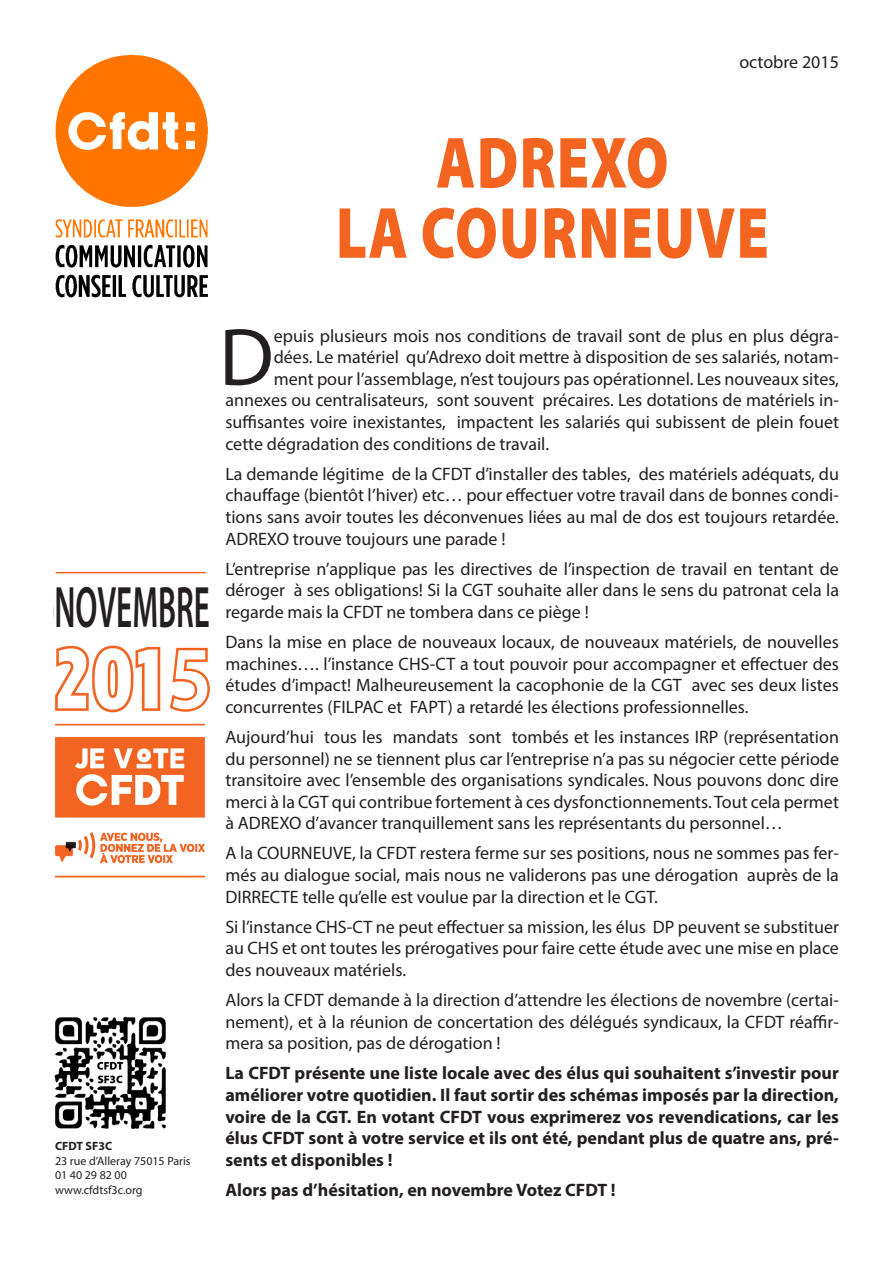
<style>
.page{position:relative;width:893px;height:1263px;background:#fff}
.page>*{position:absolute;margin:0;border:0;box-sizing:border-box;transform-origin:0 0}
.t1{font:82.05px "Myriad Pro";color:#231f20}
.t2{font:900 73.2px "Myriad Pro";letter-spacing:.02em;color:#f36421;scale:.8 1}
.t3{font:700 60.3px "Myriad Pro";color:#231f20;scale:.58 1}
.t4{font:600 58.8px "Myriad Pro";color:#231f20;scale:.53 1}
.t5{font:18px/21.6px "Myriad Pro";color:#231f20;text-align:justify}
.t6{font:700 18px/21.6px "Myriad Pro";color:#231f20;text-align:justify}
.t7{font:12px/14.4px "Myriad Pro";color:#231f20}
.s1{font-weight:700}
</style>
<div class="page">
<img style="left:55px;top:54px;width:153px;height:244px">
<img style="left:54px;top:1016px;width:112px;height:113px">
<img style="left:55px;top:645px;width:151px;height:233px">
<div style="left:164px;top:640px;width:42px;height:73px;background:#fff"></div>
<svg style="left:170px;top:647px;width:40px;height:65px"></svg>
<hr style="left:56px;top:572px;width:150px;height:1px;background:#f36421">
<p class="t5" style="left:739px;top:50px;width:101px">octobre 2015</p>
<p class="t2" style="left:436px;top:114px;width:292px">ADREXO</p>
<p class="t2" style="left:336px;top:184px;width:542px">LA COURNEUVE</p>
<p class="t4" style="left:55px;top:569px;width:295px">NOVEMBRE</p>
<p class="t3" style="left:53px;top:572px;width:260px">OCTOBRE</p>
<p class="t7" style="left:55px;top:1139px;width:137px"><span class="s1">CFDT SF3C<br></span>23 rue d’Alleray 75015 Paris<br>01 40 29 82 00 www.cfdtsf3c.org</p>
<p class="t1" style="left:219px;top:307px;width:56px">D</p>
<p class="t5" style="left:274px;top:324px;width:567px">epuis plusieurs mois nos conditions de travail sont de plus en plus dégra-</p>
<p class="t5" style="left:274px;top:346px;width:567px">dées. Le matériel qu’Adrexo doit mettre à disposition de ses salariés, notam-</p>
<p class="t5" style="left:274px;top:368px;width:567px">ment pour l’assemblage, n’est toujours pas opérationnel. Les nouveaux sites,</p>
<p class="t5" style="left:225px;top:389px;width:615px">annexes ou centralisateurs, sont souvent précaires. Les dotations de matériels in-</p>
<p class="t5" style="left:225px;top:411px;width:615px">suffisantes voire inexistantes, impactent les salariés qui subissent de plein fouet</p>
<p class="t5" style="left:225px;top:432px;width:325px">cette dégradation des conditions de travail.</p>
<p class="t5" style="left:225px;top:463px;width:615px">La demande légitime de la CFDT d’installer des tables, des matériels adéquats, du chauffage (bientôt l’hiver) etc… pour effectuer votre travail dans de bonnes condi&shy;tions sans avoir toutes les déconvenues liées au mal de dos est toujours retardée.<br>ADREXO trouve toujours une parade !</p>
<p class="t5" style="left:225px;top:558px;width:615px">L’entreprise n’applique pas les directives de l’inspection de travail en tentant de déroger à ses obligations! Si la CGT souhaite aller dans le sens du patronat cela la regarde mais la CFDT ne tombera dans ce piège !</p>
<p class="t5" style="left:225px;top:631px;width:615px">Dans la mise en place de nouveaux locaux, de nouveaux matériels, de nouvelles machines…. l’instance CHS-CT a tout pouvoir pour accompagner et effectuer des études d’impact! Malheureusement la cacophonie de la CGT avec ses deux listes concurrentes (FILPAC et FAPT) a retardé les élections professionnelles.</p>
<p class="t5" style="left:225px;top:726px;width:615px">Aujourd’hui tous les mandats sont tombés et les instances IRP (représentation du personnel) ne se tiennent plus car l’entreprise n’a pas su négocier cette période transitoire avec l’ensemble des organisations syndicales. Nous pouvons donc dire merci à la CGT qui contribue fortement à ces dysfonctionnements. Tout cela permet à ADREXO d’avancer tranquillement sans les représentants du personnel…</p>
<p class="t5" style="left:225px;top:842px;width:615px">A la COURNEUVE, la CFDT restera ferme sur ses positions, nous ne sommes pas fer&shy;més au dialogue social, mais nous ne validerons pas une dérogation auprès de la DIRRECTE telle qu’elle est voulue par la direction et le CGT.</p>
<p class="t5" style="left:225px;top:916px;width:615px">Si l’instance CHS-CT ne peut effectuer sa mission, les élus DP peuvent se substituer au CHS et ont toutes les prérogatives pour faire cette étude avec une mise en place des nouveaux matériels.</p>
<p class="t5" style="left:225px;top:989px;width:615px">Alors la CFDT demande à la direction d’attendre les élections de novembre (certai&shy;nement), et à la réunion de concertation des délégués syndicaux, la CFDT réaffir&shy;mera sa position, pas de dérogation !</p>
<p class="t6" style="left:225px;top:1062px;width:615px">La CFDT présente une liste locale avec des élus qui souhaitent s’investir pour améliorer votre quotidien. Il faut sortir des schémas imposés par la direction, voire de la CGT. En votant CFDT vous exprimerez vos revendications, car les élus CFDT sont à votre service et ils ont été, pendant plus de quatre ans, pré&shy;sents et disponibles !</p>
<p class="t6" style="left:225px;top:1178px;width:392px">Alors pas d’hésitation, en novembre Votez CFDT !</p>
</div>
